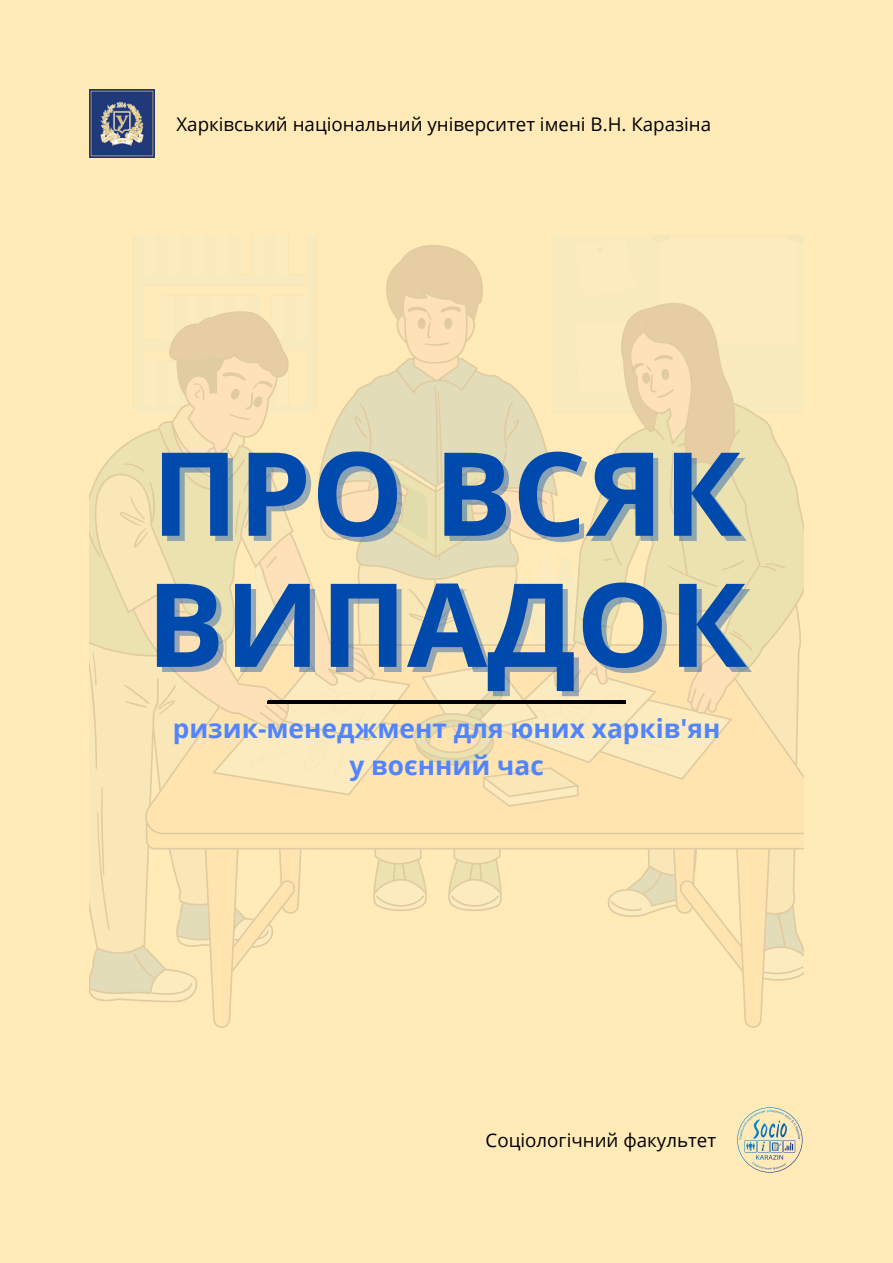
<style>
.page{position:relative;width:893px;height:1263px;background:#ffeab8}
.page>*{position:absolute;margin:0;border:0;box-sizing:border-box;transform-origin:0 0}
.t1{font:700 116.25px "Open Sans";color:#004aad}
.t2{font:700 26.25px/36.6px "Open Sans";color:#5284ff;text-align:center}
.t3{font:18.75px "Open Sans";color:#000}
</style>
<div class="page">
<svg style="left:737px;top:1107px;width:65px;height:65px"></svg>
<img style="left:89px;top:235px;width:715px;height:793px">
<img style="left:89px;top:89px;width:66px;height:69px">
<svg style="left:268px;top:701px;width:357px;height:3px"></svg>
<p class="t3" style="left:176px;top:111px;width:536px">Харківський національний університет імені В.Н. Каразіна</p>
<p class="t1" style="left:151px;top:412px;width:591px">ПРО ВСЯК</p>
<p class="t1" style="left:146px;top:543px;width:601px">ВИПАДОК</p>
<h1 class="t2" style="left:173px;top:710px;width:549px">ризик-менеджмент для юних харків'ян у воєнний час</h1>
<h2 class="t3" style="left:485px;top:1127px;width:232px">Соціологічний факультет</h2>
</div>
